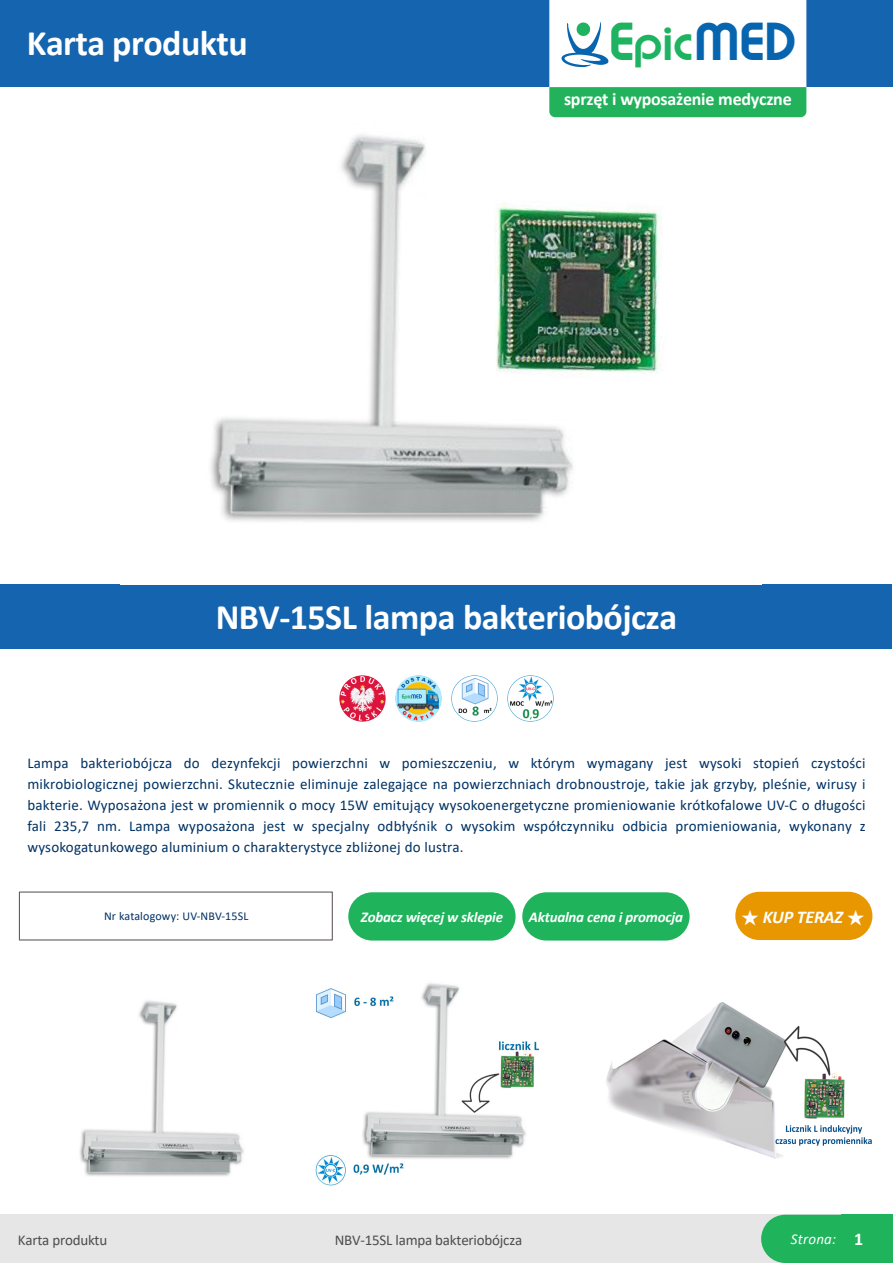
<style>
.page{position:relative;width:893px;height:1263px;background:#fff}
.page>*{position:absolute;margin:0;border:0;box-sizing:border-box;transform-origin:0 0}
.t1{font:39.45px "Brandish";color:#1eb360}
.t2{font:700 36px "Calibri";letter-spacing:-.015em;color:#fff}
.t3{font:700 18px "Calibri";letter-spacing:-.015em;color:#fff}
.t4{font:italic 700 18px "Calibri";letter-spacing:-.015em;color:#fff}
.t5{font:15px/21px "Calibri";letter-spacing:.015em;color:#003264;text-align:justify}
.t6{font:italic 700 15px "Calibri";letter-spacing:-.015em;color:#fff}
.t7{font:15px "Calibri";letter-spacing:-.015em;color:#4d4d4d}
.t8{font:italic 15px "Calibri";letter-spacing:.015em;color:#fff}
.t9{font:12px "Calibri";letter-spacing:.015em;color:#003264}
.s1{font-size:45.15px}
.s2{font-size:45.15px;color:#0765b0}
.s3{font-family:"Malgun Gothic";font-style:normal}
.s4{font-weight:700;font-style:normal;font-size:18px}
</style>
<div class="page">
<div style="left:0;top:585px;width:892px;height:64px;background:#1564af"></div>
<img style="left:210px;top:117px;width:551px;height:405px">
<div style="left:0;top:0;width:893px;height:87px;background:#1564af"></div>
<svg style="left:549px;top:0;width:257px;height:117px;background:#c1e8d3"></svg>
<img style="left:340px;top:675px;width:45px;height:46px">
<img style="left:396px;top:675px;width:45px;height:46px">
<img style="left:508px;top:675px;width:45px;height:46px">
<img style="left:452px;top:675px;width:45px;height:46px">
<div style="left:0;top:1215px;width:893px;height:48px;background:#e6e6e6"></div>
<div style="left:761px;top:1215px;width:132px;height:48px;background:#1fb35c;border-radius:24px"></div>
<div style="left:842px;top:1215px;width:51px;height:48px;background:#1fb35c"></div>
<img style="left:79px;top:1000px;width:165px;height:176px">
<img style="left:315px;top:983px;width:224px;height:203px">
<img style="left:606px;top:1002px;width:266px;height:157px">
<div style="left:348px;top:892px;width:168px;height:48px;background:#1fb35c;border-radius:24px"></div>
<div style="left:522px;top:892px;width:168px;height:48px;background:#1fb35c;border-radius:24px"></div>
<div style="left:735px;top:892px;width:137px;height:48px;background:#e89700;border-radius:24px"></div>
<div style="left:19px;top:891px;width:314px;height:49px;border:1px solid #655f5f"></div>
<h2 class="t2" style="left:27px;top:28px;width:222px">Karta produktu</h2>
<h1 class="t1" style="left:609px;top:16px;width:188px"><span class="s1">E</span>pic<span class="s2">MED</span></h1>
<p class="t3" style="left:564px;top:92px;width:229px">sprzęt i wyposażenie medyczne</p>
<h2 class="t2" style="left:216px;top:602px;width:463px">NBV-15SL lampa bakteriobójcza</h2>
<p class="t5" style="left:27px;top:754px;width:840px">Lampa bakteriobójcza do dezynfekcji powierzchni w pomieszczeniu, w którym wymagany jest wysoki stopień czystości mikrobiologicznej powierzchni. Skutecznie eliminuje zalegające na powierzchniach drobnoustroje, takie jak grzyby, pleśnie, wirusy i bakterie. Wyposażona jest w promiennik o mocy 15W emitujący wysokoenergetyczne promieniowanie krótkofalowe UV-C o długości fali 235,7 nm. Lampa wyposażona jest w specjalny odbłyśnik o wysokim współczynniku odbicia promieniowania, wykonany z wysokogatunkowego aluminium o charakterystyce zbliżonej do lustra.</p>
<p class="t9" style="left:104px;top:911px;width:146px">Nr katalogowy: UV-NBV-15SL</p>
<p class="t6" style="left:361px;top:910px;width:144px">Zobacz więcej w sklepie</p>
<p class="t6" style="left:529px;top:910px;width:155px">Aktualna cena i promocja</p>
<p class="t4" style="left:741px;top:909px;width:125px"><span class="s3">★</span> KUP TERAZ <span class="s3">★</span></p>
<p class="t7" style="left:18px;top:1234px;width:91px">Karta produktu</p>
<p class="t7" style="left:335px;top:1234px;width:189px">NBV-15SL lampa bakteriobójcza</p>
<p class="t8" style="left:791px;top:1233px;width:74px">Strona: <span class="s4">1</span></p>
</div>
